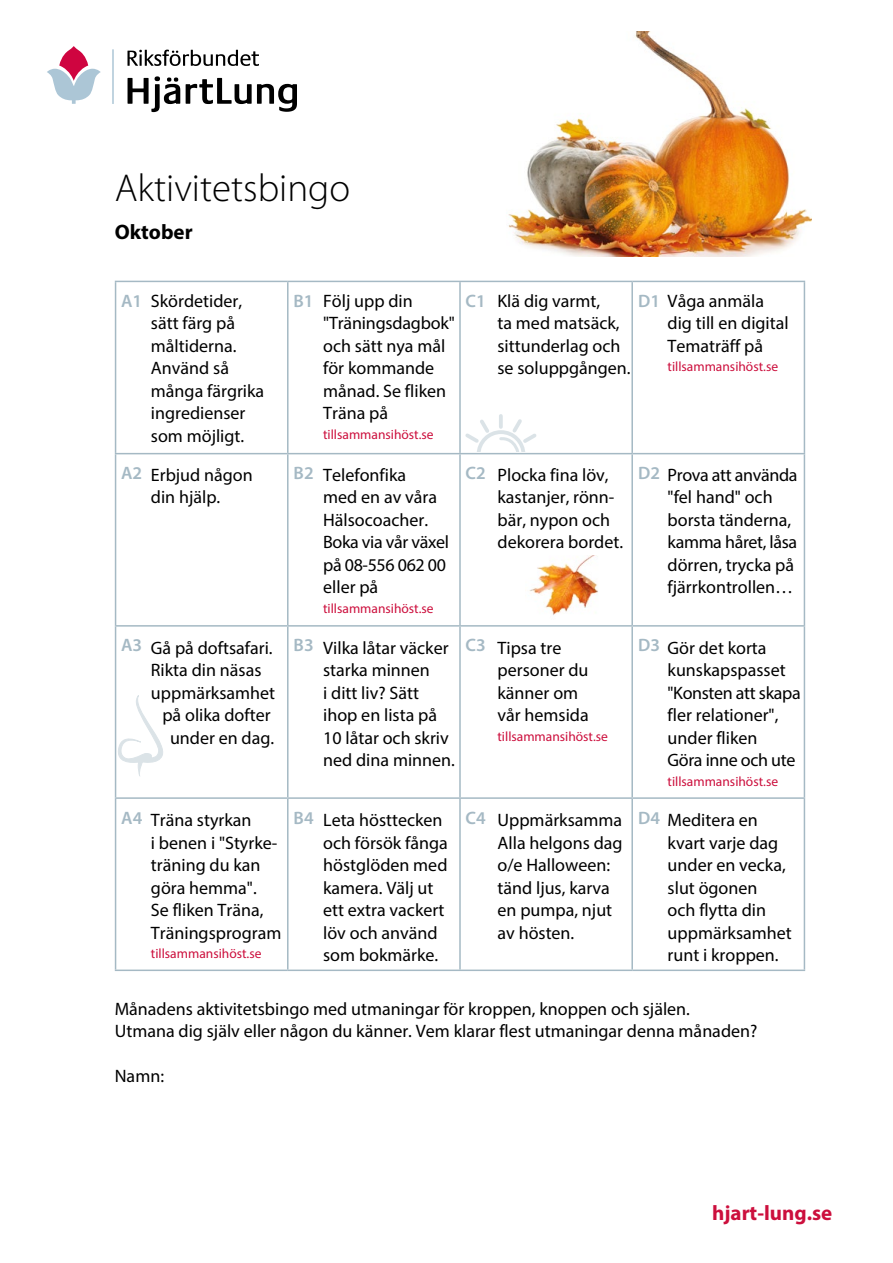
<style>
.page{position:relative;width:893px;height:1263px;background:#fff}
.page>*{position:absolute;margin:0;border:0;box-sizing:border-box;transform-origin:0 0}
.t1{font:300 39px "Myriad Pro";color:#000}
.t2{font:700 21px "Myriad Pro";color:#cc0f3d}
.t3{font:700 21px "Myriad Pro";color:#000}
.t4{font:18px/22.5px "Myriad Pro";color:#000}
.t5{font:600 18px "Myriad Pro";color:#a5b9c4}
.t6{font:18px "Myriad Pro";letter-spacing:-.02em;color:#000}
.t7{font:13.5px "Myriad Pro";color:#cc0f3d}
.s1{font-weight:600;color:#a5b9c4}
</style>
<div class="page">
<hr style="left:115px;top:799px;width:1px;height:170px;background:#a5b9c4">
<hr style="left:287px;top:799px;width:2px;height:170px;background:#a5b9c4">
<hr style="left:459px;top:799px;width:2px;height:170px;background:#a5b9c4">
<hr style="left:631px;top:799px;width:2px;height:170px;background:#a5b9c4">
<hr style="left:804px;top:799px;width:1px;height:170px;background:#a5b9c4">
<hr style="left:115px;top:969px;width:173px;height:2px;background:#a5b9c4">
<hr style="left:288px;top:969px;width:172px;height:2px;background:#a5b9c4">
<hr style="left:460px;top:969px;width:172px;height:2px;background:#a5b9c4">
<hr style="left:632px;top:969px;width:173px;height:2px;background:#a5b9c4">
<hr style="left:115px;top:281px;width:173px;height:1px;background:#a5b9c4">
<hr style="left:115px;top:282px;width:1px;height:171px;background:#a5b9c4">
<hr style="left:288px;top:281px;width:172px;height:1px;background:#a5b9c4">
<hr style="left:287px;top:282px;width:2px;height:171px;background:#a5b9c4">
<hr style="left:460px;top:281px;width:172px;height:1px;background:#a5b9c4">
<hr style="left:459px;top:282px;width:2px;height:171px;background:#a5b9c4">
<hr style="left:632px;top:281px;width:173px;height:1px;background:#a5b9c4">
<hr style="left:631px;top:282px;width:2px;height:171px;background:#a5b9c4">
<hr style="left:804px;top:282px;width:1px;height:171px;background:#a5b9c4">
<hr style="left:115px;top:453px;width:173px;height:1px;background:#a5b9c4">
<hr style="left:115px;top:454px;width:1px;height:171px;background:#a5b9c4">
<hr style="left:288px;top:453px;width:172px;height:1px;background:#a5b9c4">
<hr style="left:287px;top:454px;width:2px;height:171px;background:#a5b9c4">
<hr style="left:460px;top:453px;width:172px;height:1px;background:#a5b9c4">
<hr style="left:459px;top:454px;width:2px;height:171px;background:#a5b9c4">
<hr style="left:632px;top:453px;width:173px;height:1px;background:#a5b9c4">
<hr style="left:631px;top:454px;width:2px;height:171px;background:#a5b9c4">
<hr style="left:804px;top:454px;width:1px;height:171px;background:#a5b9c4">
<hr style="left:115px;top:625px;width:173px;height:2px;background:#a5b9c4">
<hr style="left:115px;top:627px;width:1px;height:170px;background:#a5b9c4">
<hr style="left:288px;top:625px;width:172px;height:2px;background:#a5b9c4">
<hr style="left:287px;top:627px;width:2px;height:170px;background:#a5b9c4">
<hr style="left:460px;top:625px;width:172px;height:2px;background:#a5b9c4">
<hr style="left:459px;top:627px;width:2px;height:170px;background:#a5b9c4">
<hr style="left:632px;top:625px;width:173px;height:2px;background:#a5b9c4">
<hr style="left:631px;top:627px;width:2px;height:170px;background:#a5b9c4">
<hr style="left:804px;top:627px;width:1px;height:170px;background:#a5b9c4">
<hr style="left:115px;top:797px;width:173px;height:2px;background:#a5b9c4">
<hr style="left:288px;top:797px;width:172px;height:2px;background:#a5b9c4">
<hr style="left:460px;top:797px;width:172px;height:2px;background:#a5b9c4">
<hr style="left:632px;top:797px;width:173px;height:2px;background:#a5b9c4">
<svg style="left:127px;top:50px;width:132px;height:16px"></svg>
<hr style="left:113px;top:49px;width:1px;height:55px;background:#acc6d6">
<svg style="left:47px;top:46px;width:54px;height:58px"></svg>
<svg style="left:128px;top:76px;width:52px;height:36px"></svg>
<svg style="left:186px;top:78px;width:111px;height:34px"></svg>
<svg style="left:465px;top:416px;width:72px;height:36px"></svg>
<img style="left:529px;top:556px;width:69px;height:59px">
<img style="left:508px;top:31px;width:304px;height:225px">
<svg style="left:118px;top:695px;width:45px;height:81px"></svg>
<h1 class="t1" style="left:115px;top:165px;width:237px">Aktivitetsbingo</h1>
<p class="t3" style="left:115px;top:218px;width:79px">Oktober</p>
<p class="t5" style="left:121px;top:289px;width:23px">A1</p>
<p class="t5" style="left:293px;top:289px;width:22px">B1</p>
<p class="t5" style="left:466px;top:289px;width:22px">C1</p>
<p class="t4" style="left:638px;top:289px;width:127px"><span class="s1">D1</span> Våga anmäla</p>
<p class="t4" style="left:151px;top:289px;width:115px">Skördetider, sätt färg på måltiderna.<br>Använd så många färgrika ingredienser som möjligt.</p>
<p class="t4" style="left:497px;top:289px;width:135px">Klä dig varmt,<br>ta med matsäck, sittunderlag och se soluppgången.</p>
<p class="t4" style="left:323px;top:289px;width:133px">Följ upp din "Träningsdagbok" och sätt nya mål för kommande månad. Se fliken<br>Träna på</p>
<p class="t7" style="left:323px;top:426px;width:112px">tillsammansihöst.se</p>
<p class="t4" style="left:668px;top:312px;width:123px">dig till en digital<br>Tematräff på</p>
<p class="t7" style="left:668px;top:359px;width:112px">tillsammansihöst.se</p>
<p class="t5" style="left:121px;top:462px;width:23px">A2</p>
<p class="t5" style="left:293px;top:462px;width:22px">B2</p>
<p class="t5" style="left:466px;top:462px;width:22px">C2</p>
<p class="t6" style="left:638px;top:463px;width:161px"><span class="s1">D2</span> Prova att använda</p>
<p class="t4" style="left:151px;top:463px;width:103px">Erbjud någon din hjälp.</p>
<p class="t4" style="left:323px;top:463px;width:127px">Telefonfika<br>med en av våra<br>Hälsocoacher.<br>Boka via vår växel på 08-556 062 00 eller på</p>
<p class="t7" style="left:323px;top:600px;width:112px">tillsammansihöst.se</p>
<p class="t4" style="left:497px;top:463px;width:127px">Plocka fina löv, kastanjer, rönn&shy;bär, nypon och dekorera bordet.</p>
<p class="t4" style="left:668px;top:485px;width:131px">"fel hand" och borsta tänderna, kamma håret, låsa dörren, trycka på fjärrkontrollen…</p>
<p class="t5" style="left:121px;top:634px;width:23px">A3</p>
<p class="t5" style="left:293px;top:634px;width:22px">B3</p>
<p class="t5" style="left:466px;top:634px;width:22px">C3</p>
<p class="t5" style="left:638px;top:634px;width:23px">D3</p>
<p class="t4" style="left:151px;top:636px;width:123px">Gå på doftsafari.</p>
<p class="t4" style="left:151px;top:658px;width:112px">Rikta din näsas</p>
<p class="t4" style="left:151px;top:681px;width:126px">uppmärksamhet</p>
<p class="t4" style="left:162px;top:703px;width:110px">på olika dofter</p>
<p class="t4" style="left:170px;top:726px;width:106px">under en dag.</p>
<p class="t4" style="left:323px;top:636px;width:133px">Vilka låtar väcker starka minnen<br>i ditt liv? Sätt ihop en lista på<br>10 låtar och skriv ned dina minnen.</p>
<p class="t4" style="left:497px;top:636px;width:93px">Tipsa tre personer du känner om vår hemsida</p>
<p class="t7" style="left:497px;top:728px;width:112px">tillsammansihöst.se</p>
<p class="t4" style="left:668px;top:636px;width:135px">Gör det korta kunskapspasset "Konsten att skapa fler relationer", under fliken<br>Göra inne och ute</p>
<p class="t7" style="left:668px;top:773px;width:112px">tillsammansihöst.se</p>
<p class="t5" style="left:121px;top:806px;width:23px">A4</p>
<p class="t5" style="left:293px;top:806px;width:22px">B4</p>
<p class="t5" style="left:466px;top:806px;width:22px">C4</p>
<p class="t5" style="left:638px;top:806px;width:23px">D4</p>
<p class="t4" style="left:151px;top:809px;width:132px">Träna styrkan<br>i benen i "Styrke&shy;träning du kan göra hemma".<br>Se fliken Träna,<br>Träningsprogram</p>
<p class="t7" style="left:151px;top:945px;width:112px">tillsammansihöst.se</p>
<p class="t4" style="left:323px;top:809px;width:126px">Leta hösttecken och försök fånga höstglöden med kamera. Välj ut ett extra vackert löv och använd som bokmärke.</p>
<p class="t4" style="left:497px;top:809px;width:127px">Uppmärksamma<br>Alla helgons dag o/e Halloween: tänd ljus, karva en pumpa, njut av hösten.</p>
<p class="t4" style="left:668px;top:809px;width:126px">Meditera en kvart varje dag under en vecka, slut ögonen<br>och flytta din uppmärksamhet runt i kroppen.</p>
<p class="t4" style="left:115px;top:997px;width:644px">Månadens aktivitetsbingo med utmaningar för kroppen, knoppen och själen.<br>Utmana dig själv eller någon du känner. Vem klarar flest utmaningar denna månaden?</p>
<p class="t4" style="left:115px;top:1065px;width:51px">Namn:</p>
<p class="t2" style="left:712px;top:1199px;width:122px">hjart-lung.se</p>
</div>
